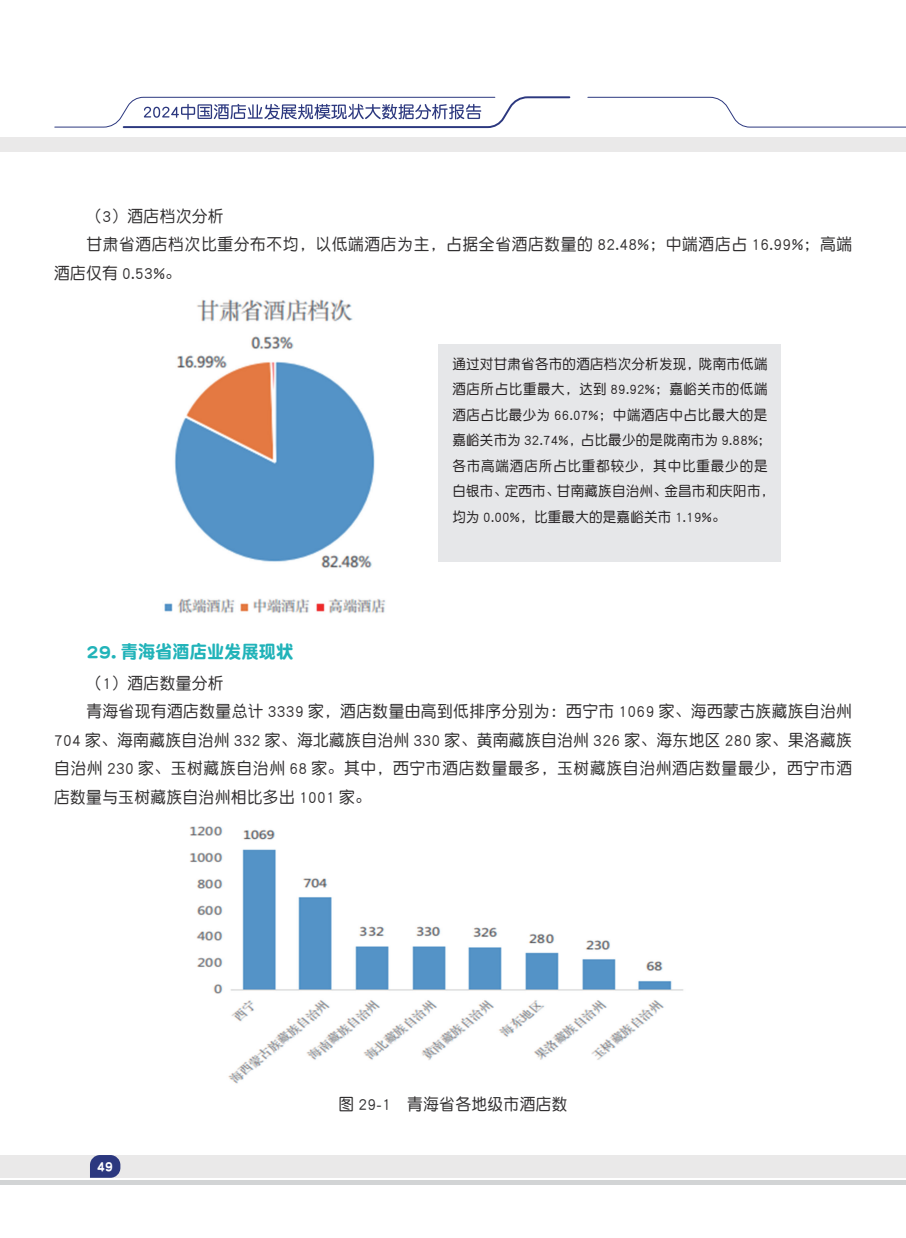
<style>
.page{position:relative;width:906px;height:1238px;background:#fff}
.page>*{position:absolute;margin:0;border:0;box-sizing:border-box;transform-origin:0 0}
.t1{font:18.15px "DFP Yuan W9";color:#21b3b9;scale:.95 1}
.t2{font:16.5px "DFP Yuan W5";letter-spacing:.025em;color:#312f30;scale:.95 1}
.t3{font:16.5px "DFP Yuan W5";letter-spacing:.045em;color:#312f30;scale:.95 1}
.t4{font:14.1px/25.5px "DFP Yuan W5";letter-spacing:.02em;color:#231f20;scale:.95 1}
.t5{font:13.5px "DFP Yuan W9";color:#fff;scale:.8 1}
</style>
<div class="page">
<div style="left:0;top:137px;width:906px;height:15px;background:#eae9e9"></div>
<svg style="left:587px;top:97px;width:319px;height:31px"></svg>
<svg style="left:54px;top:96px;width:517px;height:33px"></svg>
<div style="left:0;top:1154px;width:906px;height:23px;background:#eae9e9"></div>
<div style="left:0;top:1180px;width:906px;height:5px;background:#d2d4d5"></div>
<svg style="left:90px;top:1154px;width:30px;height:23px"></svg>
<div style="left:439px;top:344px;width:342px;height:218px;background:#e6e7e9"></div>
<img style="left:164px;top:299px;width:222px;height:315px">
<img style="left:189px;top:826px;width:495px;height:258px">
<p class="t2" style="left:86px;top:208px;width:146px">（3）酒店档次分析</p>
<p class="t2" style="left:86px;top:236px;width:807px">甘肃省酒店档次比重分布不均，以低端酒店为主，占据全省酒店数量的 82.48%；中端酒店占 16.99%；高端</p>
<p class="t2" style="left:54px;top:265px;width:135px">酒店仅有 0.53%。</p>
<p class="t4" style="left:452px;top:351px;width:340px">通过对甘肃省各市的酒店档次分析发现，陇南市低端酒店所占比重最大，达到 89.92%；嘉峪关市的低端酒店占比最少为 66.07%；中端酒店中占比最大的是嘉峪关市为 32.74%，占比最少的是陇南市为 9.88%；各市高端酒店所占比重都较少，其中比重最少的是白银市、定西市、甘南藏族自治州、金昌市和庆阳市，均为 0.00%，比重最大的是嘉峪关市 1.19%。</p>
<p class="t1" style="left:86px;top:642px;width:219px">29. 青海省酒店业发展现状</p>
<p class="t2" style="left:86px;top:674px;width:146px">（1）酒店数量分析</p>
<p class="t2" style="left:86px;top:703px;width:807px">青海省现有酒店数量总计 3339 家，酒店数量由高到低排序分别为：西宁市 1069 家、海西蒙古族藏族自治州</p>
<p class="t2" style="left:54px;top:731px;width:841px">704 家、海南藏族自治州 332 家、海北藏族自治州 330 家、黄南藏族自治州 326 家、海东地区 280 家、果洛藏族</p>
<p class="t3" style="left:54px;top:760px;width:841px">自治州 230 家、玉树藏族自治州 68 家。其中，西宁市酒店数量最多，玉树藏族自治州酒店数量最少，西宁市酒</p>
<p class="t2" style="left:54px;top:788px;width:335px">店数量与玉树藏族自治州相比多出 1001 家。</p>
<p class="t5" style="left:97px;top:1159px;width:21px">49</p>
<p class="t2" style="left:338px;top:1095px;width:243px">图 29-1 青海省各地级市酒店数</p>
</div>
